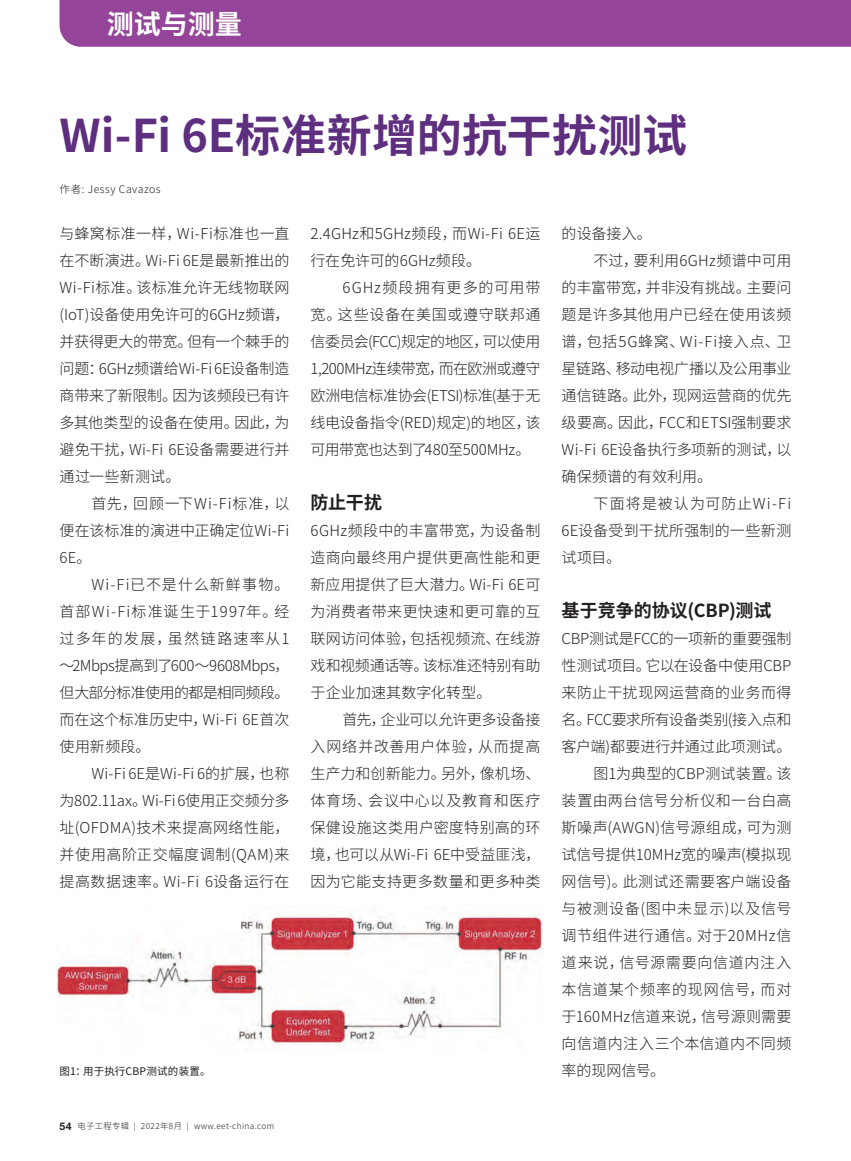
<style>
.page{position:relative;width:851px;height:1161px;background:#fff}
.page>*{position:absolute;margin:0;border:0;box-sizing:border-box;transform-origin:0 0}
.Feature_Heading{font:700 45px "Source Han Sans SC";color:#5e2e7f}
.t1{font:700 27px "Source Han Sans SC";color:#fff}
.EETC_-_Body_copy{font:700 18px "Source Han Sans SC";color:#231f20}
.EETC_-_Body_copy-2{font:300 15px/27px "Source Han Sans SC";letter-spacing:.005em;color:#231f20;text-align:justify}
.t2{font:10.5px "Source Han Sans SC";letter-spacing:.02em;color:#231f20}
.By_line{font:300 10.5px "Source Han Sans SC";letter-spacing:.05em;color:#231f20}
.t3{font:300 8.25px "Source Han Sans SC";letter-spacing:.05em;color:#231f20}
.s1{font-family:"Helvetica Neue";font-weight:700;font-size:10.5px}
</style>
<div class="page">
<div style="left:60px;top:0;width:790px;height:47px;background:#944599"></div>
<img style="left:57px;top:914px;width:485px;height:132px">
<h2 class="t1" style="left:107px;top:9px;width:136px">测试与测量</h2>
<p class="Feature_Heading" style="left:60px;top:111px;width:628px">Wi-Fi 6E标准新增的抗干扰测试</p>
<p class="By_line" style="left:60px;top:183px;width:102px">作者: Jessy Cavazos</p>
<p class="EETC_-_Body_copy-2" style="left:60px;top:220px;width:231px">与蜂窝标准一样，Wi-Fi标准也一直在不断演进。Wi-Fi 6E是最新推出的Wi-Fi标准。该标准允许无线物联网(IoT)设备使用免许可的6GHz频谱，并获得更大的带宽。但有一个棘手的问题：6GHz频谱给Wi-Fi 6E设备制造商带来了新限制。因为该频段已有许多其他类型的设备在使用。因此，为避免干扰，Wi-Fi 6E设备需要进行并通过一些新测试。</p>
<p class="EETC_-_Body_copy-2" style="left:60px;top:490px;width:231px;text-indent:32px">首先，回顾一下Wi-Fi标准，以便在该标准的演进中正确定位Wi-Fi 6E。</p>
<p class="EETC_-_Body_copy-2" style="left:60px;top:571px;width:231px;text-indent:32px">Wi-Fi已不是什么新鲜事物。首部Wi-Fi标准诞生于1997年。经过多年的发展，虽然链路速率从1～2Mbps提高到了600～9608Mbps，但大部分标准使用的都是相同频段。而在这个标准历史中，Wi-Fi 6E首次使用新频段。</p>
<p class="EETC_-_Body_copy-2" style="left:60px;top:760px;width:231px;text-indent:32px">Wi-Fi 6E是Wi-Fi 6的扩展，也称为802.11ax。Wi-Fi 6使用正交频分多址(OFDMA)技术来提高网络性能，并使用高阶正交幅度调制(QAM)来提高数据速率。Wi-Fi 6设备运行在</p>
<p class="EETC_-_Body_copy-2" style="left:561px;top:220px;width:92px">的设备接入。</p>
<p class="EETC_-_Body_copy-2" style="left:561px;top:247px;width:231px;text-indent:32px">不过，要利用6GHz频谱中可用的丰富带宽，并非没有挑战。主要问题是许多其他用户已经在使用该频谱，包括5G蜂窝、Wi-Fi接入点、卫星链路、移动电视广播以及公用事业通信链路。此外，现网运营商的优先级要高。因此，FCC和ETSI强制要求Wi-Fi 6E设备执行多项新的测试，以确保频谱的有效利用。</p>
<p class="EETC_-_Body_copy-2" style="left:561px;top:490px;width:231px;text-indent:32px">下面将是被认为可防止Wi-Fi 6E设备受到干扰所强制的一些新测试项目。</p>
<p class="EETC_-_Body_copy" style="left:561px;top:600px;width:211px">基于竞争的协议(CBP)测试</p>
<p class="EETC_-_Body_copy-2" style="left:561px;top:625px;width:231px">CBP测试是FCC的一项新的重要强制性测试项目。它以在设备中使用CBP来防止干扰现网运营商的业务而得名。FCC要求所有设备类别(接入点和客户端)都要进行并通过此项测试。</p>
<p class="EETC_-_Body_copy-2" style="left:561px;top:760px;width:231px;text-indent:32px">图1为典型的CBP测试装置。该装置由两台信号分析仪和一台白高斯噪声(AWGN)信号源组成，可为测试信号提供10MHz宽的噪声(模拟现网信号)。此测试还需要客户端设备与被测设备(图中未显示)以及信号调节组件进行通信。对于20MHz信道来说，信号源需要向信道内注入本信道某个频率的现网信号，而对于160MHz信道来说，信号源则需要向信道内注入三个本信道内不同频</p>
<p class="EETC_-_Body_copy-2" style="left:310px;top:220px;width:231px">2.4GHz和5GHz频段，而Wi-Fi 6E运行在免许可的6GHz频段。</p>
<p class="EETC_-_Body_copy-2" style="left:310px;top:274px;width:231px;text-indent:32px">6GHz频段拥有更多的可用带宽。这些设备在美国或遵守联邦通信委员会(FCC)规定的地区，可以使用1,200MHz连续带宽，而在欧洲或遵守欧洲电信标准协会(ETSI)标准(基于无线电设备指令(RED)规定)的地区，该可用带宽也达到了480至500MHz。</p>
<p class="EETC_-_Body_copy" style="left:310px;top:492px;width:73px">防止干扰</p>
<p class="EETC_-_Body_copy-2" style="left:310px;top:517px;width:231px">6GHz频段中的丰富带宽，为设备制造商向最终用户提供更高性能和更新应用提供了巨大潜力。Wi-Fi 6E可为消费者带来更快速和更可靠的互联网访问体验，包括视频流、在线游戏和视频通话等。该标准还特别有助于企业加速其数字化转型。</p>
<p class="EETC_-_Body_copy-2" style="left:310px;top:706px;width:231px;text-indent:32px">首先，企业可以允许更多设备接入网络并改善用户体验，从而提高生产力和创新能力。另外，像机场、体育场、会议中心以及教育和医疗保健设施这类用户密度特别高的环境，也可以从Wi-Fi 6E中受益匪浅，因为它能支持更多数量和更多种类</p>
<p class="t2" style="left:60px;top:1065px;width:153px">图1：用于执行CBP测试的装置。</p>
<p class="EETC_-_Body_copy-2" style="left:561px;top:1057px;width:105px">率的现网信号。</p>
<p class="t3" style="left:60px;top:1121px;width:216px"><span class="s1">54</span> 电子工程专辑 | 2022年8月 | www.eet-china.com</p>
</div>
